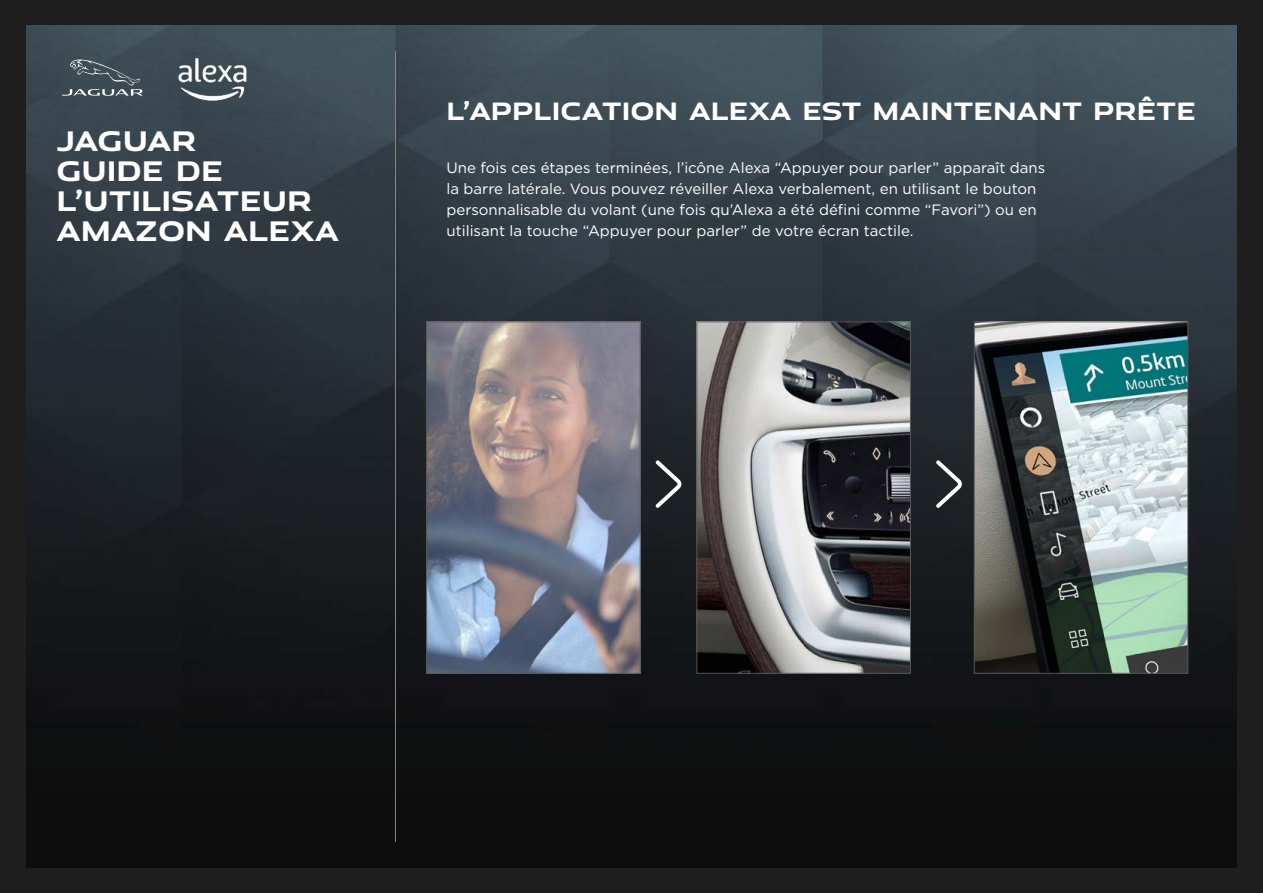
<style>
.page{position:relative;width:1263px;height:893px;background:#1e1e1e}
.page>*{position:absolute;margin:0;border:0;box-sizing:border-box;transform-origin:0 0}
.t1{font:700 27px/30px "Jaguar Modern";color:#fff}
.t2{font:700 24px "Jaguar Modern";color:#fff}
.t3{font:15px/21px "Gotham";color:#fff}
</style>
<div class="page">
<img style="left:26px;top:26px;width:1210px;height:841px">
<img style="left:168px;top:52px;width:89px;height:66px">
<svg style="left:62px;top:60px;width:81px;height:36px;background:#535f67"></svg>
<hr style="left:395px;top:51px;width:1px;height:791px;background:#878787">
<img style="left:428px;top:324px;width:210px;height:347px">
<div style="left:426px;top:322px;width:214px;height:351px;border:1px solid #575756"></div>
<svg style="left:656px;top:460px;width:25px;height:48px"></svg>
<svg style="left:936px;top:460px;width:26px;height:48px"></svg>
<img style="left:699px;top:324px;width:209px;height:347px">
<div style="left:697px;top:322px;width:213px;height:351px;border:1px solid #575756"></div>
<img style="left:976px;top:324px;width:210px;height:347px">
<div style="left:974px;top:322px;width:214px;height:351px;border:1px solid #575756"></div>
<h1 class="t1" style="left:56px;top:124px;width:284px">JAGUAR<br>GUIDE DE<br>L’UTILISATEUR<br>AMAZON ALEXA</h1>
<h2 class="t2" style="left:446px;top:91px;width:751px">L’APPLICATION ALEXA EST MAINTENANT PRÊTE</h2>
<p class="t3" style="left:446px;top:157px;width:600px">Une fois ces étapes terminées, l’icône Alexa “Appuyer pour parler” apparaît dans la barre latérale. Vous pouvez réveiller Alexa verbalement, en utilisant le bouton personnalisable du volant (une fois qu’Alexa a été défini comme “Favori”) ou en utilisant la touche “Appuyer pour parler” de votre écran tactile.</p>
</div>
